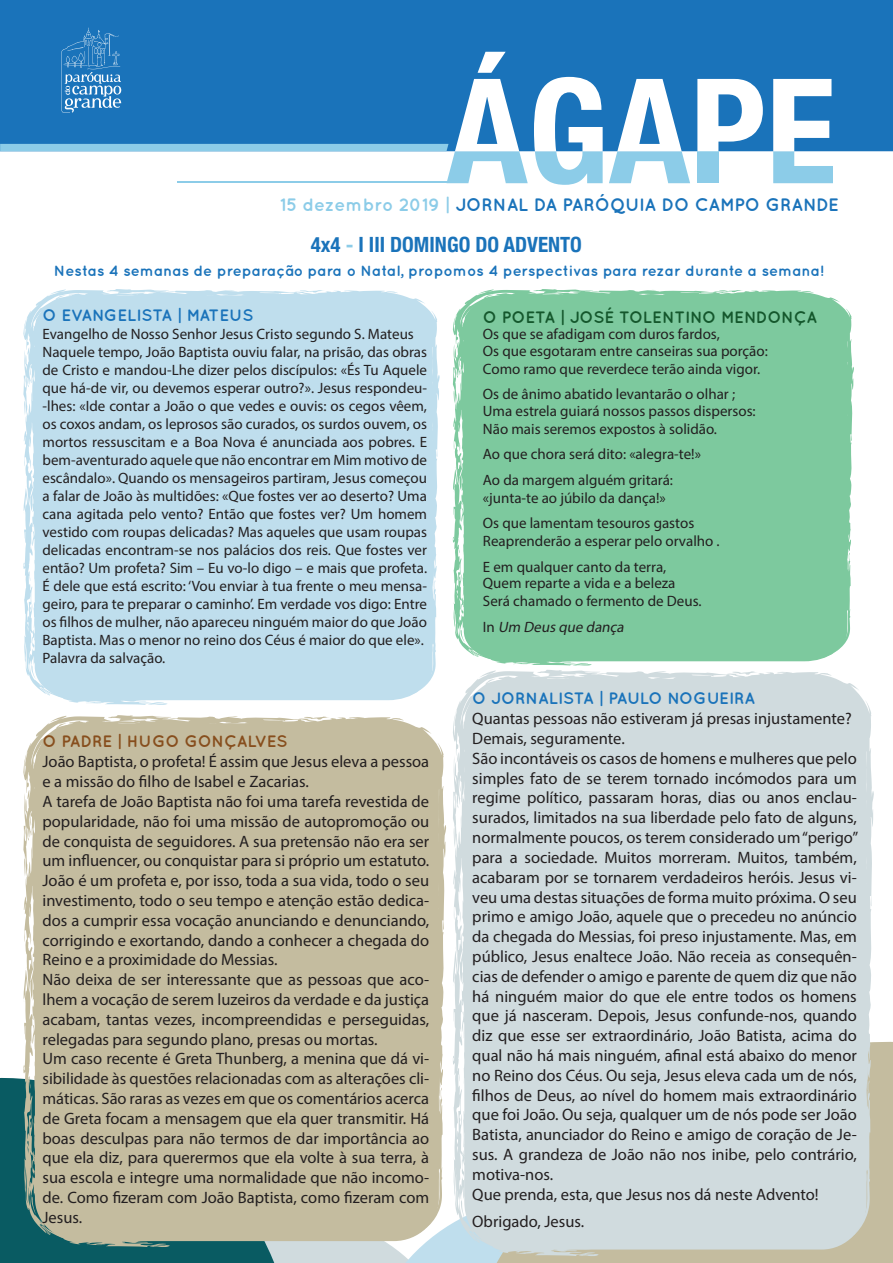
<style>
.page{position:relative;width:893px;height:1263px;background:#fff}
.page>*{position:absolute;margin:0;border:0;box-sizing:border-box;transform-origin:0 0}
.t1{font:700 condensed 21px "Helvetica Neue";color:#1a73ba}
.t2{font:700 18px "Quicksand";color:#1a73ba}
.t3{font:16.5px/19.8px "Myriad Pro";color:#231f20;text-align:justify}
.t4{font:700 16.5px "Quicksand";color:#1a73ba}
.t5{font:700 16.5px "Quicksand";color:#14572c}
.t6{font:700 16.5px "Quicksand";color:#874e1d}
.t7{font:15px/18px "Myriad Pro";color:#231f20;text-align:justify}
.t8{font:700 15px "Quicksand";color:#1a73ba}
.t9{font:italic 15px "Myriad Pro";color:#231f20}
.s1{color:#8ccce8}
.s2{font-style:normal}
</style>
<div class="page">
<svg style="left:274px;top:1223px;width:198px;height:40px;background:#cddde4"></svg>
<div style="left:0;top:1077px;width:274px;height:186px;background:#095b62"></div>
<div style="left:472px;top:1041px;width:421px;height:222px;background:#c4bc9f"></div>
<div style="left:0;top:0;width:893px;height:151px;background:#1a73ba"></div>
<div style="left:697px;top:151px;width:21px;height:32px;background:#8ccce8"></div>
<svg style="left:0;top:28px;width:528px;height:155px"></svg>
<svg style="left:534px;top:77px;width:69px;height:108px"></svg>
<svg style="left:609px;top:79px;width:81px;height:104px"></svg>
<svg style="left:697px;top:79px;width:66px;height:72px"></svg>
<svg style="left:773px;top:79px;width:60px;height:104px"></svg>
<div style="left:23px;top:289px;width:417px;height:416px;background:#bfdeed"></div>
<svg style="left:105px;top:641px;width:34px;height:3px"></svg>
<svg style="left:25px;top:621px;width:29px;height:24px"></svg>
<div style="left:151px;top:639px;width:237px;height:10px;background:#bfdeed"></div>
<div style="left:22px;top:715px;width:424px;height:532px;background:#c4bc9f"></div>
<svg style="left:106px;top:1165px;width:35px;height:4px"></svg>
<svg style="left:25px;top:1140px;width:29px;height:31px"></svg>
<div style="left:153px;top:1163px;width:241px;height:12px;background:#c4bc9f"></div>
<div style="left:452px;top:670px;width:422px;height:586px;background:#d0dbde"></div>
<svg style="left:535px;top:1165px;width:35px;height:5px"></svg>
<svg style="left:454px;top:1138px;width:29px;height:34px"></svg>
<div style="left:582px;top:1164px;width:240px;height:13px;background:#d0dbde"></div>
<div style="left:452px;top:289px;width:402px;height:377px;background:#7dc99e"></div>
<svg style="left:531px;top:607px;width:33px;height:3px"></svg>
<svg style="left:454px;top:590px;width:28px;height:21px"></svg>
<div style="left:576px;top:606px;width:228px;height:9px;background:#7dc99e"></div>
<p class="t2" style="left:280px;top:194px;width:560px"><span class="s1">15 dezembro 2019 |</span> JORNAL DA PARÓQUIA DO CAMPO GRANDE</p>
<p class="t1" style="left:311px;top:227px;width:273px">4x4 <span class="s1">-</span> I III DOMINGO DO ADVENTO</p>
<p class="t8" style="left:54px;top:262px;width:771px">Nestas 4 semanas de preparação para o Natal, propomos 4 perspectivas para rezar durante a semana!</p>
<p class="t4" style="left:43px;top:305px;width:213px">O EVANGELISTA | MATEUS</p>
<p class="t7" style="left:43px;top:324px;width:373px">Evangelho de Nosso Senhor Jesus Cristo segundo S. Mateus</p>
<p class="t7" style="left:43px;top:342px;width:386px">Naquele tempo, João Baptista ouviu falar, na prisão, das obras de Cristo e mandou-Lhe dizer pelos discípulos: «És Tu Aquele que há-de vir, ou devemos esperar outro?». Jesus respondeu--lhes: «Ide contar a João o que vedes e ouvis: os cegos vêem, os coxos andam, os leprosos são curados, os surdos ouvem, os mortos ressuscitam e a Boa Nova é anunciada aos pobres. E bem-aventurado aquele que não encontrar em Mim motivo de escândalo». Quando os mensageiros partiram, Jesus começou a falar de João às multidões: «Que fostes ver ao deserto? Uma cana agitada pelo vento? Então que fostes ver? Um homem vestido com roupas delicadas? Mas aqueles que usam roupas delicadas encontram-se nos palácios dos reis. Que fostes ver então? Um profeta? Sim – Eu vo-lo digo – e mais que profeta.<br>É dele que está escrito: ‘Vou enviar à tua frente o meu mensa&shy;geiro, para te preparar o caminho’. Em verdade vos digo: Entre os filhos de mulher, não apareceu ninguém maior do que João Baptista. Mas o menor no reino dos Céus é maior do que ele».</p>
<p class="t7" style="left:43px;top:648px;width:124px">Palavra da salvação.</p>
<p class="t6" style="left:43px;top:732px;width:247px">O PADRE | HUGO GONÇALVES</p>
<p class="t3" style="left:43px;top:752px;width:388px">João Baptista, o profeta! É assim que Jesus eleva a pessoa e a missão do filho de Isabel e Zacarias.</p>
<p class="t3" style="left:43px;top:791px;width:388px">A tarefa de João Baptista não foi uma tarefa revestida de popularidade, não foi uma missão de autopromoção ou de conquista de seguidores. A sua pretensão não era ser um influencer, ou conquistar para si próprio um estatuto.</p>
<p class="t3" style="left:43px;top:870px;width:388px">João é um profeta e, por isso, toda a sua vida, todo o seu investimento, todo o seu tempo e atenção estão dedica&shy;dos a cumprir essa vocação anunciando e denunciando, corrigindo e exortando, dando a conhecer a chegada do Reino e a proximidade do Messias.</p>
<p class="t3" style="left:43px;top:969px;width:388px">Não deixa de ser interessante que as pessoas que aco&shy;lhem a vocação de serem luzeiros da verdade e da justiça acabam, tantas vezes, incompreendidas e perseguidas, relegadas para segundo plano, presas ou mortas.</p>
<p class="t3" style="left:43px;top:1049px;width:388px">Um caso recente é Greta Thunberg, a menina que dá vi&shy;sibilidade às questões relacionadas com as alterações cli&shy;máticas. São raras as vezes em que os comentários acerca de Greta focam a mensagem que ela quer transmitir. Há boas desculpas para não termos de dar importância ao que ela diz, para querermos que ela volte à sua terra, à sua escola e integre uma normalidade que não incomo&shy;de. Como fizeram com João Baptista, como fizeram com Jesus.</p>
<p class="t5" style="left:483px;top:307px;width:336px">O POETA | JOSÉ TOLENTINO MENDONÇA</p>
<p class="t7" style="left:483px;top:325px;width:238px">Os que se afadigam com duros fardos,</p>
<p class="t7" style="left:483px;top:341px;width:286px">Os que esgotaram entre canseiras sua porção:</p>
<p class="t7" style="left:483px;top:359px;width:279px">Como ramo que reverdece terão ainda vigor.</p>
<p class="t7" style="left:483px;top:385px;width:254px">Os de ânimo abatido levantarão o olhar ;</p>
<p class="t7" style="left:483px;top:401px;width:274px">Uma estrela guiará nossos passos dispersos:</p>
<p class="t7" style="left:483px;top:419px;width:236px">Não mais seremos expostos à solidão.</p>
<p class="t7" style="left:483px;top:445px;width:220px">Ao que chora será dito: «alegra-te!»</p>
<p class="t7" style="left:483px;top:470px;width:192px">Ao da margem alguém gritará:</p>
<p class="t7" style="left:483px;top:488px;width:184px">«junta-te ao júbilo da dança!»</p>
<p class="t7" style="left:483px;top:514px;width:213px">Os que lamentam tesouros gastos</p>
<p class="t7" style="left:483px;top:532px;width:238px">Reaprenderão a esperar pelo orvalho .</p>
<p class="t7" style="left:483px;top:557px;width:185px">E em qualquer canto da terra,</p>
<p class="t7" style="left:483px;top:574px;width:194px">Quem reparte a vida e a beleza</p>
<p class="t7" style="left:483px;top:592px;width:220px">Será chamado o fermento de Deus.</p>
<p class="t9" style="left:483px;top:617px;width:146px"><span class="s2">I n</span> Um Deus que dança</p>
<p class="t4" style="left:472px;top:689px;width:284px">O JORNALISTA | PAULO NOGUEIRA</p>
<p class="t3" style="left:472px;top:708px;width:381px">Quantas pessoas não estiveram já presas injustamente?</p>
<p class="t3" style="left:472px;top:728px;width:154px">Demais, seguramente.</p>
<p class="t3" style="left:472px;top:748px;width:387px">São incontáveis os casos de homens e mulheres que pelo simples fato de se terem tornado incómodos para um regime político, passaram horas, dias ou anos enclau&shy;surados, limitados na sua liberdade pelo fato de alguns, normalmente poucos, os terem considerado um “perigo” para a sociedade. Muitos morreram. Muitos, também, acabaram por se tornarem verdadeiros heróis. Jesus vi&shy;veu uma destas situações de forma muito próxima. O seu primo e amigo João, aquele que o precedeu no anúncio da chegada do Messias, foi preso injustamente. Mas, em público, Jesus enaltece João. Não receia as consequên&shy;cias de defender o amigo e parente de quem diz que não há ninguém maior do que ele entre todos os homens que já nasceram. Depois, Jesus confunde-nos, quando diz que esse ser extraordinário, João Batista, acima do qual não há mais ninguém, afinal está abaixo do menor no Reino dos Céus. Ou seja, Jesus eleva cada um de nós, filhos de Deus, ao nível do homem mais extraordinário que foi João. Ou seja, qualquer um de nós pode ser João Batista, anunciador do Reino e amigo de coração de Je&shy;sus. A grandeza de João não nos inibe, pelo contrário, motiva-nos.</p>
<p class="t3" style="left:472px;top:1184px;width:348px">Que prenda, esta, que Jesus nos dá neste Advento!</p>
<p class="t3" style="left:472px;top:1211px;width:113px">Obrigado, Jesus.</p>
</div>
